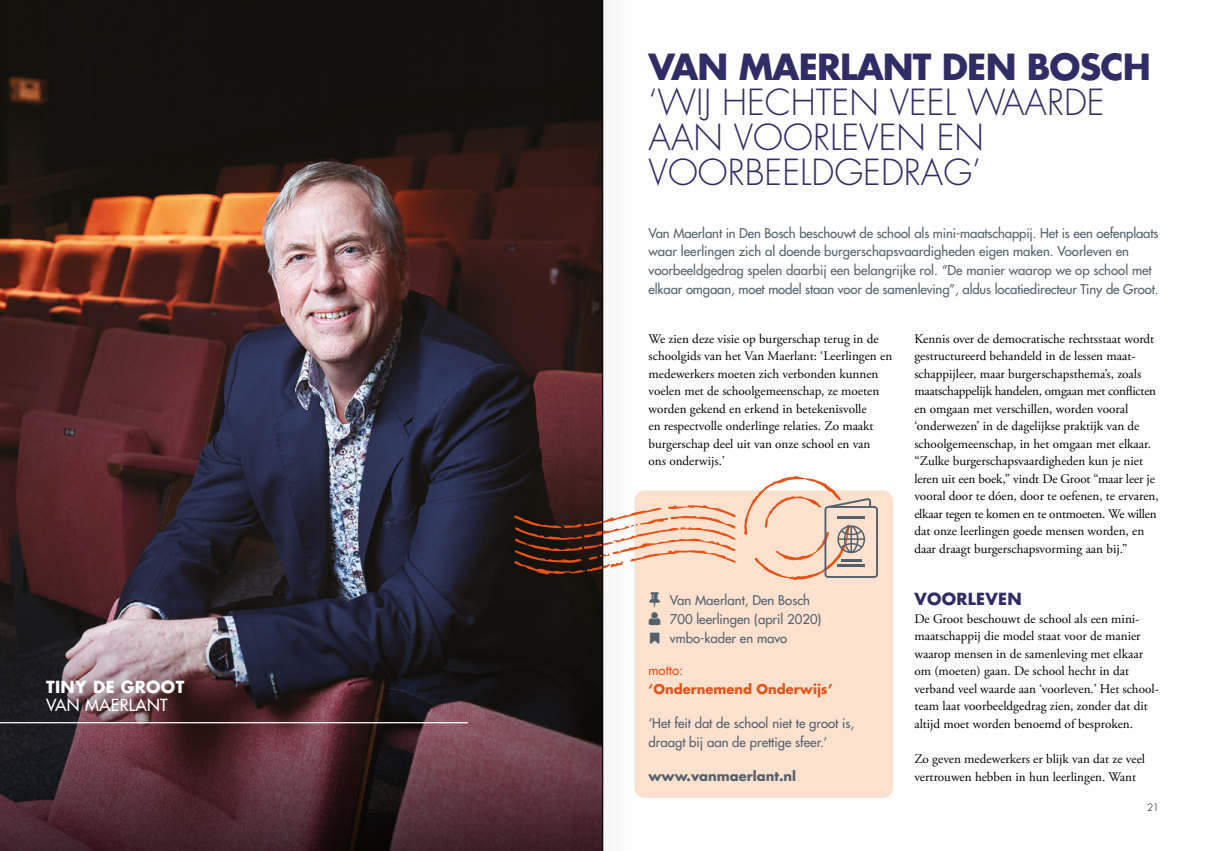
<style>
.page{position:relative;width:1205px;height:851px;background:#fff}
.page>*{position:absolute;margin:0;border:0;box-sizing:border-box;transform-origin:0 0}
.t1{font:300 35px/35px "Futura Std";color:#302c65}
.t2{font:700 35px "Futura Std";letter-spacing:-.025em;color:#302c65}
.t3{font:700 16.25px "Futura Std";letter-spacing:.02em;color:#fff}
.t4{font:500 16.25px "Futura Std";letter-spacing:.02em;color:#fff}
.t5{font:700 16.25px "Futura Std";letter-spacing:.02em;color:#302c65}
.t6{font:13.12px/17.5px "Adobe Garamond Pro";color:#000}
.t7{font:500 13.12px/18.8px "Futura Std";color:#54616c}
.t8{font:700 13.12px "Futura Std";color:#e75317}
.t9{font:700 13.12px "Futura Std";color:#54616c}
.t10{font:500 13.12px "Futura Std";color:#e75317}
.t11{font:300 10px "Futura Std";color:#000}
</style>
<div class="page">
<img style="left:0;top:0;width:567px;height:602px">
<svg style="left:0;top:602px;width:567px;height:248px;background:#463037"></svg>
<hr style="left:0;top:722px;width:468px;height:1px;background:#fff">
<div style="left:634px;top:490px;width:259px;height:307px;background:#fce1cf;border-radius:11px"></div>
<svg style="left:514px;top:504px;width:221px;height:70px"></svg>
<svg style="left:744px;top:476px;width:134px;height:104px"></svg>
<hr style="left:837px;top:564px;width:28px;height:2px;background:#54616c">
<hr style="left:841px;top:559px;width:20px;height:2px;background:#54616c">
<hr style="left:837px;top:516px;width:28px;height:2px;background:#54616c">
<svg style="left:567px;top:0;width:35px;height:850px;background:#321c1a"></svg>
<svg style="left:603px;top:0;width:35px;height:850px"></svg>
<hr style="left:602px;top:0;width:1px;height:850px;background:#000">
<p class="t3" style="left:46px;top:676px;width:140px">TINY DE GROOT</p>
<p class="t4" style="left:46px;top:694px;width:123px">VAN MAERLANT</p>
<h1 class="t2" style="left:648px;top:44px;width:504px">VAN MAERLANT DEN BOSCH</h1>
<h1 class="t1" style="left:648px;top:86px;width:458px">‘WIJ HECHTEN VEEL WAARDE<br>AAN VOORLEVEN EN<br>VOORBEELDGEDRAG’</h1>
<p class="t7" style="left:648px;top:223px;width:511px">Van Maerlant in Den Bosch beschouwt de school als mini-maatschappij. Het is een oefenplaats waar leerlingen zich al doende burgerschapsvaardigheden eigen maken. Voorleven en voorbeeldgedrag spelen daarbij een belangrijke rol. “De manier waarop we op school met elkaar omgaan, moet model staan voor de samenleving”, aldus locatiedirecteur Tiny de Groot.</p>
<p class="t6" style="left:648px;top:330px;width:245px">We zien deze visie op burgerschap terug in de schoolgids van het Van Maerlant: ‘Leerlingen en medewerkers moeten zich verbonden kunnen voelen met de schoolgemeenschap, ze moeten worden gekend en erkend in betekenisvolle<br>en respectvolle onderlinge relaties. Zo maakt burgerschap deel uit van onze school en van<br>ons onderwijs.’</p>
<p class="t6" style="left:914px;top:330px;width:246px">Kennis over de democratische rechtsstaat wordt gestructureerd behandeld in de lessen maat&shy;schappijleer, maar burgerschapsthema’s, zoals maatschappelijk handelen, omgaan met conflicten en omgaan met verschillen, worden vooral ‘onderwezen’ in de dagelijkse praktijk van de schoolgemeenschap, in het omgaan met elkaar. “Zulke burgerschapsvaardigheden kun je niet leren uit een boek,” vindt De Groot “maar leer je vooral door te dóen, door te oefenen, te ervaren, elkaar tegen te komen en te ontmoeten. We willen dat onze leerlingen goede mensen worden, en daar draagt burgerschapsvorming aan bij.”</p>
<p class="t5" style="left:914px;top:588px;width:109px">VOORLEVEN</p>
<p class="t6" style="left:914px;top:610px;width:246px">De Groot beschouwt de school als een mini&shy;maatschappij die model staat voor de manier waarop mensen in de samenleving met elkaar om (moeten) gaan. De school hecht in dat verband veel waarde aan ‘voorleven.’ Het school&shy;team laat voorbeeldgedrag zien, zonder dat dit altijd moet worden benoemd of besproken.</p>
<p class="t6" style="left:914px;top:750px;width:232px">Zo geven medewerkers er blijk van dat ze veel vertrouwen hebben in hun leerlingen. Want</p>
<p class="t7" style="left:670px;top:591px;width:153px">Van Maerlant, Den Bosch<br>700 leerlingen (april 2020) vmbo-kader en mavo</p>
<p class="t10" style="left:648px;top:662px;width:36px">motto:</p>
<p class="t8" style="left:648px;top:680px;width:185px">‘Ondernemend Onderwijs’</p>
<p class="t7" style="left:648px;top:713px;width:207px">‘Het feit dat de school niet te groot is, draagt bij aan de prettige sfeer.’</p>
<p class="t9" style="left:648px;top:766px;width:149px">www.vanmaerlant.nl</p>
<p class="t11" style="left:1147px;top:801px;width:13px">21</p>
</div>
